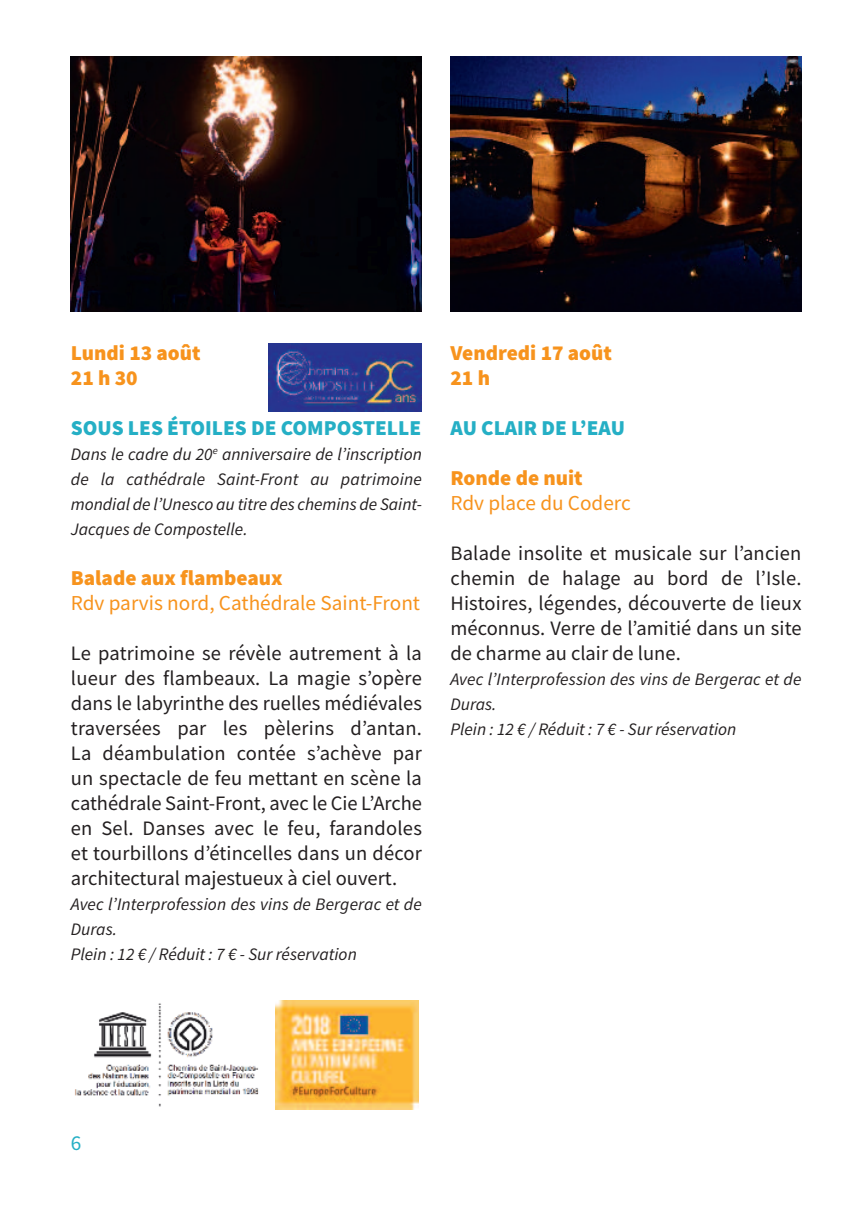
<style>
.page{position:relative;width:851px;height:1205px;background:#fff}
.page>*{position:absolute;margin:0;border:0;box-sizing:border-box;transform-origin:0 0}
.t1{font:900 21.25px/25px "Source Sans Pro";color:#f7931d}
.t2{font:21.25px "Source Sans Pro";color:#f7931d}
.t3{font:900 21.25px "Source Sans Pro";color:#25afc5}
.t4{font:21.25px "Source Sans Pro";color:#25afc5}
.t5{font:20.5px/25px "Source Sans Pro";color:#231f20;text-align:justify}
.t6{font:italic 17.5px/25px "Source Sans Pro";color:#231f20}
</style>
<div class="page">
<img style="left:71px;top:57px;width:351px;height:255px">
<img style="left:450px;top:57px;width:351px;height:255px">
<img style="left:75px;top:1003px;width:184px;height:104px">
<svg style="left:418px;top:1001px;width:1px;height:106px"></svg>
<img style="left:275px;top:1001px;width:143px;height:108px">
<img style="left:269px;top:344px;width:152px;height:67px">
<p class="t1" style="left:71px;top:342px;width:131px">Lundi 13 août<br>21h30</p>
<p class="t3" style="left:71px;top:420px;width:352px">SOUS LES ÉTOILES DE COMPOSTELLE</p>
<p class="t6" style="left:71px;top:443px;width:352px;text-align:justify">Dans le cadre du 20<sup>e</sup> anniversaire de l’inscription de la cathédrale Saint-Front au patrimoine mondial de l’Unesco au titre des chemins de Saint-Jacques de Compostelle.</p>
<p class="t1" style="left:71px;top:567px;width:213px">Balade aux flambeaux</p>
<p class="t2" style="left:71px;top:595px;width:351px">Rdv parvis nord, Cathédrale Saint-Front</p>
<p class="t5" style="left:71px;top:642px;width:352px">Le patrimoine se révèle autrement à la lueur des flambeaux. La magie s’opère dans le labyrinthe des ruelles médiévales traversées par les pèlerins d’antan.<br>La déambulation contée s’achève par un spectacle de feu mettant en scène la cathédrale Saint-Front, avec le Cie L’Arche en Sel. Danses avec le feu, farandoles et tourbillons d’étincelles dans un décor architectural majestueux à ciel ouvert.</p>
<p class="t6" style="left:71px;top:893px;width:352px">Avec l’Interprofession des vins de Bergerac et de<br>Duras.<br>Plein : 12 € / Réduit : 7 € - Sur réservation</p>
<p class="t1" style="left:450px;top:342px;width:163px">Vendredi 17 août<br>21h</p>
<p class="t3" style="left:450px;top:420px;width:176px">AU CLAIR DE L’EAU</p>
<p class="t1" style="left:450px;top:467px;width:134px">Ronde de nuit</p>
<p class="t2" style="left:450px;top:495px;width:182px">Rdv place du Coderc</p>
<p class="t5" style="left:450px;top:542px;width:352px">Balade insolite et musicale sur l’ancien chemin de halage au bord de l’Isle.<br>Histoires, légendes, découverte de lieux méconnus. Verre de l’amitié dans un site de charme au clair de lune.</p>
<p class="t6" style="left:450px;top:668px;width:352px">Avec l’Interprofession des vins de Bergerac et de<br>Duras.<br>Plein : 12 € / Réduit : 7 € - Sur réservation</p>
<p class="t4" style="left:71px;top:1135px;width:12px">6</p>
</div>
